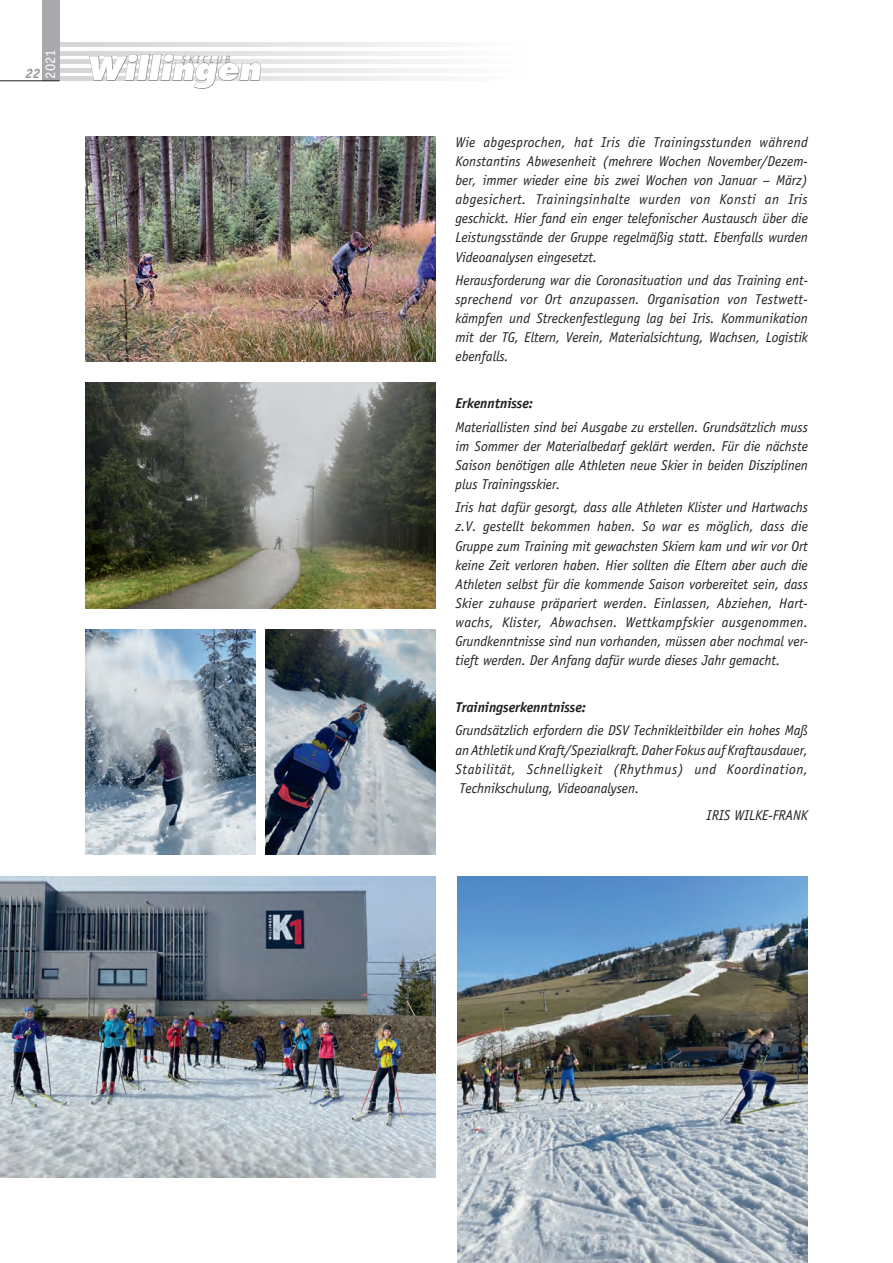
<style>
.page{position:relative;width:893px;height:1263px;background:#fff}
.page>*{position:absolute;margin:0;border:0;box-sizing:border-box;transform-origin:0 0}
.t1{font:italic 800 31.5px "Futura";color:#fff}
.t2{font:15px "Officina Sans";color:#fff}
.t3{font:italic 14.25px/19px "Officina Sans";letter-spacing:-.005em;color:#231f20;text-align:justify}
.t4{font:italic 700 14.25px "Officina Sans";letter-spacing:-.005em;color:#231f20}
.t5{font:italic 700 13.5px "Officina Sans";color:#939598}
.t6{font:italic 10.5px "Officina Sans";letter-spacing:.225em;color:#939598}
</style>
<div class="page">
<svg style="left:60px;top:77px;width:371px;height:4px"></svg>
<svg style="left:60px;top:68px;width:371px;height:4px"></svg>
<svg style="left:60px;top:60px;width:371px;height:4px"></svg>
<svg style="left:60px;top:51px;width:371px;height:4px"></svg>
<svg style="left:60px;top:43px;width:371px;height:4px"></svg>
<div style="left:43px;top:0;width:17px;height:81px;background:#a8a9ad"></div>
<hr style="left:0;top:80px;width:60px;height:1px;background:#231f20">
<svg style="left:89px;top:54px;width:173px;height:35px"></svg>
<img style="left:85px;top:136px;width:351px;height:225px">
<img style="left:85px;top:383px;width:351px;height:225px">
<img style="left:0;top:876px;width:436px;height:302px">
<img style="left:457px;top:876px;width:351px;height:387px">
<img style="left:85px;top:629px;width:170px;height:226px">
<img style="left:266px;top:629px;width:170px;height:226px">
<p class="t2" style="left:42px;top:79px;width:31px;rotate:-90deg">2021</p>
<h1 class="t1" style="left:86px;top:49px;width:176px">Willingen</h1>
<p class="t6" style="left:181px;top:53px;width:50px">Skiclub</p>
<p class="t5" style="left:25px;top:65px;width:17px">22</p>
<p class="t3" style="left:455px;top:132px;width:354px">Wie abgesprochen, hat Iris die Trainingsstunden während -Konstantins Abwesenheit (mehrere Wochen November/Dezem&shy;ber, immer wieder eine bis zwei Wochen von Januar – März) abgesichert. Trainingsinhalte wurden von Konsti an Iris geschickt. Hier fand ein enger telefonischer Austausch über die Leistungsstände der Gruppe regelmäßig statt. Ebenfalls wurden Videoanalysen eingesetzt.</p>
<p class="t3" style="left:455px;top:271px;width:354px">Herausforderung war die Coronasituation und das Training ent&shy;sprechend vor Ort anzupassen. Organisation von Testwett&shy;kämpfen und Streckenfestlegung lag bei Iris. Kommunikation mit der TG, Eltern, Verein, Materialsichtung, Wachsen, Logistik ebenfalls.</p>
<p class="t4" style="left:455px;top:395px;width:79px">Erkenntnisse:</p>
<p class="t3" style="left:455px;top:417px;width:354px">Materiallisten sind bei Ausgabe zu erstellen. Grundsätzlich muss im Sommer der Materialbedarf geklärt werden. Für die nächste Saison benötigen alle Athleten neue Skier in beiden Disziplinen plus Trainingsskier.</p>
<p class="t3" style="left:455px;top:498px;width:354px">Iris hat dafür gesorgt, dass alle Athleten Klister und Hartwachs z.V. gestellt bekommen haben. So war es möglich, dass die Gruppe zum Training mit gewachsten Skiern kam und wir vor Ort keine Zeit verloren haben. Hier sollten die Eltern aber auch die Athleten selbst für die kommende Saison vorbereitet sein, dass Skier zuhause präpariert werden. Einlassen, Abziehen, Hart&shy;wachs, Klister, Abwachsen. Wettkampfskier ausgenommen.<br>Grundkenntnisse sind nun vorhanden, müssen aber nochmal ver&shy;tieft werden. Der Anfang dafür wurde dieses Jahr gemacht.</p>
<p class="t4" style="left:455px;top:699px;width:132px">Trainingserkenntnisse:</p>
<p class="t3" style="left:455px;top:721px;width:354px">Grundsätzlich erfordern die DSV Technikleitbilder ein hohes Maß an Athletik und Kraft/Spezialkraft. Daher Fokus auf Kraftausdauer, Stabilität, Schnelligkeit (Rhythmus) und Koordination, Technikschulung, Videoanalysen.</p>
<p class="t3" style="left:707px;top:806px;width:103px">Iris Wilke-Fran k</p>
</div>
